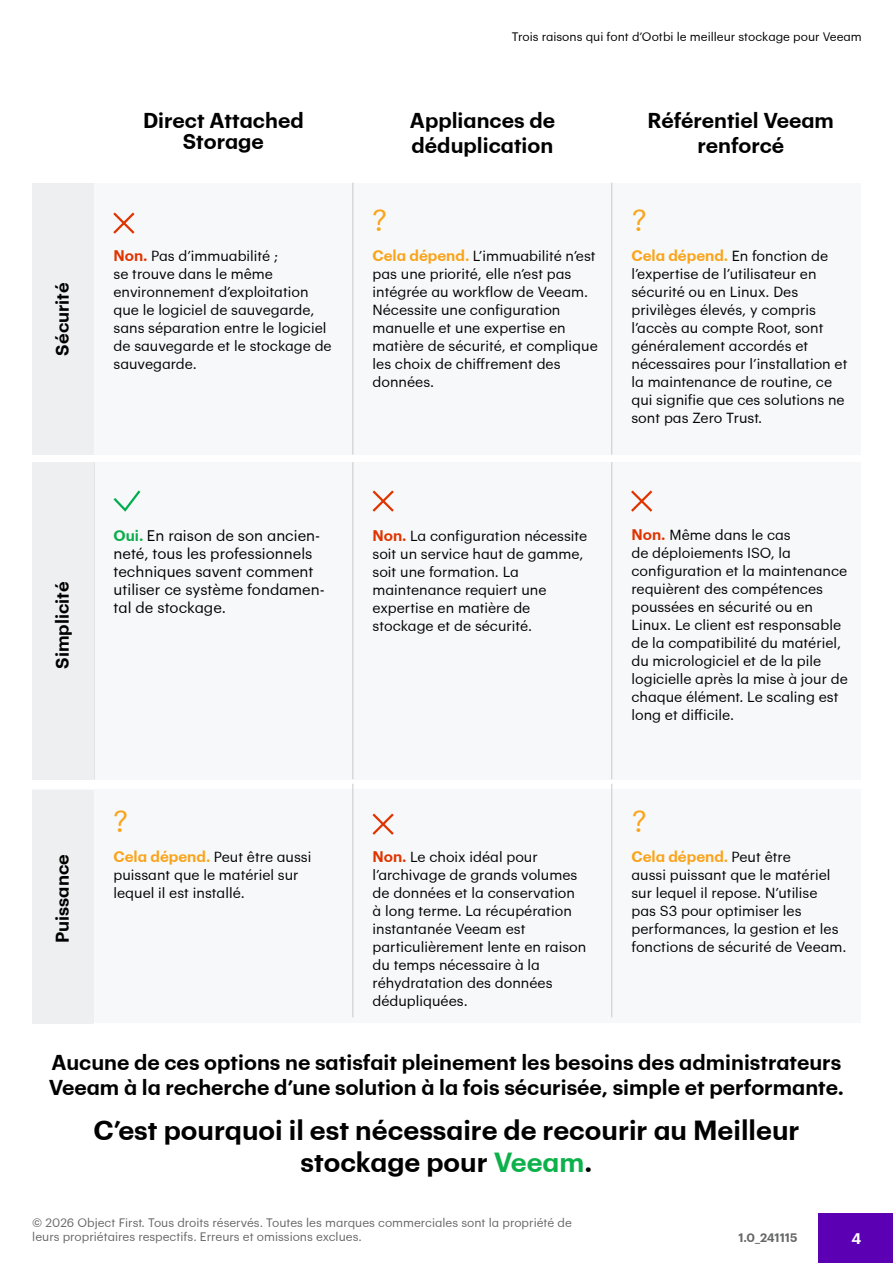
<style>
.page{position:relative;width:893px;height:1263px;background:#fff}
.page>*{position:absolute;margin:0;border:0;box-sizing:border-box;transform-origin:0 0}
.t1{font:30px "Graphik OF Regular";color:#faa41a}
.t2{font:700 27px/32.4px "Graphik OF Semi";color:#000;text-align:center}
.t3{font:700 21px/25.2px "Graphik OF Semi";color:#000}
.t4{font:700 21px/21px "Graphik OF Semi";color:#000101;text-align:center}
.t5{font:700 18px "Graphik OF Semi";color:#000}
.t6{font:15px/18px "Graphik OF Regular";color:#000}
.t7{font:700 15px "Graphik OF Semi";color:#faa41a}
.t8{font:700 15px "Graphik OF Semi";color:#fff}
.t9{font:14.25px/18px "Graphik OF Regular";color:#000}
.t10{font:12px/14.4px "Graphik OF Regular";color:#666767}
.t11{font:12px "Graphik OF Regular";color:#000}
.t12{font:700 12px "Graphik OF Semi";letter-spacing:-.005em;color:#666767}
.s1{font-family:"Graphik OF Semi";font-weight:700;font-size:15px;color:#e03400}
.s2{font-family:"Graphik OF Semi";font-weight:700;font-size:15px;color:#faa41a}
.s3{font-family:"Graphik OF Semi";font-weight:700;color:#0aad4d}
.s4{font-family:"Graphik OF Regular";font-weight:400;font-size:14.25px;color:#000}
.s5{color:#0db14b}
</style>
<div class="page">
<div style="left:818px;top:1214px;width:75px;height:49px;background:#5b00b3"></div>
<div style="left:32px;top:183px;width:62px;height:272px;background:#eeeff0"></div>
<hr style="left:353px;top:183px;width:1px;height:272px;background:#c9c9c9">
<hr style="left:353px;top:462px;width:1px;height:317px;background:#c9c9c9">
<hr style="left:353px;top:784px;width:1px;height:233px;background:#c9c9c9">
<hr style="left:94px;top:462px;width:1px;height:317px;background:#c9c9c9">
<hr style="left:611px;top:183px;width:1px;height:272px;background:#c9c9c9">
<hr style="left:611px;top:462px;width:1px;height:317px;background:#c9c9c9">
<hr style="left:611px;top:784px;width:1px;height:233px;background:#c9c9c9">
<svg style="left:113px;top:490px;width:28px;height:22px"></svg>
<svg style="left:113px;top:212px;width:22px;height:22px"></svg>
<svg style="left:372px;top:490px;width:22px;height:22px"></svg>
<svg style="left:631px;top:490px;width:22px;height:22px"></svg>
<svg style="left:372px;top:813px;width:22px;height:22px"></svg>
<div style="left:32px;top:462px;width:62px;height:317px;background:#eeeff0"></div>
<div style="left:32px;top:790px;width:62px;height:233px;background:#eeeff0"></div>
<p class="t11" style="left:512px;top:28px;width:351px">Trois raisons qui font d’Ootbi le meilleur stockage pour Veeam</p>
<p class="t5" style="left:49px;top:356px;width:74px;rotate:-90deg">Sécurité</p>
<p class="t5" style="left:49px;top:669px;width:89px;rotate:-90deg">Simplicité</p>
<p class="t5" style="left:49px;top:943px;width:90px;rotate:-90deg">Puissance</p>
<h3 class="t4" style="left:143px;top:108px;width:162px">Direct Attached<br>Storage</h3>
<h3 class="t3" style="left:410px;top:106px;width:147px">Appliances de déduplication</h3>
<p class="t9" style="left:114px;top:246px;width:220px"><span class="s1">Non.</span> Pas d’immuabilité ;<br>se trouve dans le même environnement d’exploitation que le logiciel de sauvegarde, sans séparation entre le logiciel de sauvegarde et le stockage de sauvegarde.</p>
<h1 class="t1" style="left:373px;top:198px;width:16px">?</h1>
<p class="t9" style="left:373px;top:246px;width:227px"><span class="s2">Cela dépend.</span> L’immuabilité n’est pas une priorité, elle n’est pas intégrée au workflow de Veeam.<br>Nécessite une configuration manuelle et une expertise en matière de sécurité, et complique les choix de chiffrement des données.</p>
<h3 class="t3" style="left:648px;top:106px;width:188px;text-align:center">Référentiel Veeam renforcé</h3>
<h1 class="t1" style="left:632px;top:198px;width:16px">?</h1>
<p class="t9" style="left:631px;top:245px;width:218px"><span class="s2">Cela dépend.</span> En fonction de l’expertise de l’utilisateur en sécurité ou en Linux. Des privilèges élevés, y compris l’accès au compte Root, sont généralement accordés et nécessaires pour l’installation et la maintenance de routine, ce qui signifie que ces solutions ne sont pas Zero Trust.</p>
<p class="t6" style="left:114px;top:525px;width:213px"><span class="s3">Oui.</span> En raison de son ancien&shy;neté, tous les professionnels techniques savent comment utiliser ce système fondamen&shy;tal de stockage.</p>
<p class="t9" style="left:373px;top:525px;width:216px"><span class="s1">Non.</span> La configuration nécessite soit un service haut de gamme, soit une formation. La maintenance requiert une expertise en matière de stockage et de sécurité.</p>
<p class="t9" style="left:631px;top:525px;width:218px"><span class="s1">Non.</span> Même dans le cas<br>de déploiements ISO, la configuration et la maintenance requièrent des compétences poussées en sécurité ou en<br>Linux. Le client est responsable de la compatibilité du matériel, du micrologiciel et de la pile logicielle après la mise à jour de chaque élément. Le scaling est long et difficile.</p>
<h1 class="t1" style="left:114px;top:799px;width:16px">?</h1>
<h1 class="t1" style="left:632px;top:799px;width:16px">?</h1>
<p class="t9" style="left:114px;top:847px;width:199px"><span class="s2">Cela dépend.</span> Peut être aussi puissant que le matériel sur lequel il est installé.</p>
<p class="t9" style="left:373px;top:847px;width:215px"><span class="s1">Non.</span> Le choix idéal pour l’archivage de grands volumes de données et la conservation à long terme. La récupération instantanée Veeam est particulièrement lente en raison du temps nécessaire à la réhydratation des données dédupliquées.</p>
<p class="t7" style="left:631px;top:845px;width:161px">Cela dépend. <span class="s4">Peut être</span></p>
<p class="t9" style="left:631px;top:864px;width:217px">aussi puissant que le matériel sur lequel il repose. N’utilise<br>pas S3 pour optimiser les performances, la gestion et les fonctions de sécurité de Veeam.</p>
<h3 class="t3" style="left:49px;top:1048px;width:797px">Aucune de ces options ne satisfait pleinement les besoins des administrateurs<br>Veeam à la recherche d’une solution à la fois sécurisée, simple et performante.</h3>
<h2 class="t2" style="left:93px;top:1111px;width:708px">C’est pourquoi il est nécessaire de recourir au Meilleur stockage pour <span class="s5">Veeam</span>.</h2>
<p class="t10" style="left:32px;top:1214px;width:541px">© 2026 Object First. Tous droits réservés. Toutes les marques commerciales sont la propriété de leurs propriétaires respectifs. Erreurs et omissions exclues.</p>
<p class="t12" style="left:739px;top:1228px;width:60px">1.0_241115</p>
<p class="t8" style="left:851px;top:1227px;width:11px">4</p>
</div>
